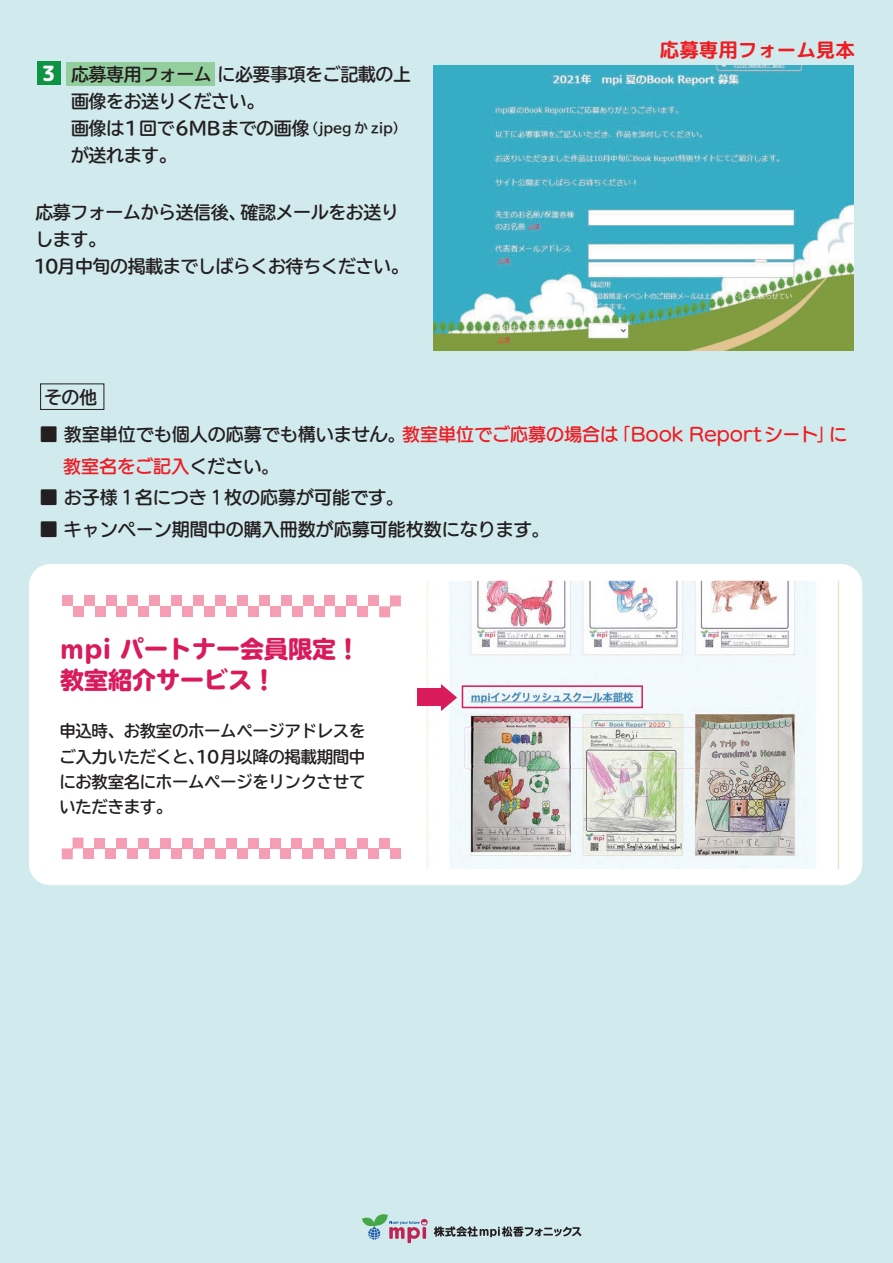
<style>
.page{position:relative;width:893px;height:1263px;background:#d1eaed}
.page>*{position:absolute;margin:0;border:0;box-sizing:border-box;transform-origin:0 0}
.t1{font:800 24px/31.5px "TBUDR Go Std";color:#d91a5b}
.t2{font:21px "rounded mplus 1 p heavy";color:#fff}
.t3{font:19.5px "rounded mplus 1 p bold";color:#ee1d23}
.t4{font:700 18px/27px "TBUDR Go Std";letter-spacing:-.025em;color:#231f20}
.t5{font:18px/31.5px "UD Marugo Large Pr 6 N DB";color:#ee1d23}
.t6{font:18px "UD Marugo Large Pr 6 N DB";color:#231f20}
.t7{font:700 16.5px/25.5px "TBUDR Go Std";letter-spacing:-.025em;color:#231f20;text-align:justify}
.s1{font-size:13.5px}
.s2{color:#231f20}
</style>
<div class="page">
<div style="left:29px;top:564px;width:833px;height:321px;background:#fff;border-radius:21px"></div>
<div style="left:66px;top:62px;width:149px;height:23px;background:#93ce9e"></div>
<div style="left:37px;top:61px;width:24px;height:24px;background:#0d9344"></div>
<img style="left:433px;top:65px;width:421px;height:286px">
<div style="left:62px;top:595px;width:11px;height:11px;background:#f59eb3"></div>
<div style="left:73px;top:606px;width:11px;height:11px;background:#f59eb3"></div>
<div style="left:84px;top:595px;width:11px;height:11px;background:#f59eb3"></div>
<div style="left:95px;top:606px;width:11px;height:11px;background:#f59eb3"></div>
<div style="left:106px;top:595px;width:11px;height:11px;background:#f59eb3"></div>
<div style="left:117px;top:606px;width:10px;height:11px;background:#f59eb3"></div>
<div style="left:127px;top:595px;width:11px;height:11px;background:#f59eb3"></div>
<div style="left:138px;top:606px;width:11px;height:11px;background:#f59eb3"></div>
<div style="left:149px;top:595px;width:11px;height:11px;background:#f59eb3"></div>
<div style="left:160px;top:606px;width:11px;height:11px;background:#f59eb3"></div>
<div style="left:171px;top:595px;width:11px;height:11px;background:#f59eb3"></div>
<div style="left:182px;top:606px;width:11px;height:11px;background:#f59eb3"></div>
<div style="left:193px;top:595px;width:11px;height:11px;background:#f59eb3"></div>
<div style="left:204px;top:606px;width:11px;height:11px;background:#f59eb3"></div>
<div style="left:215px;top:595px;width:11px;height:11px;background:#f59eb3"></div>
<div style="left:226px;top:606px;width:11px;height:11px;background:#f59eb3"></div>
<div style="left:237px;top:595px;width:11px;height:11px;background:#f59eb3"></div>
<div style="left:248px;top:606px;width:11px;height:11px;background:#f59eb3"></div>
<div style="left:259px;top:595px;width:11px;height:11px;background:#f59eb3"></div>
<div style="left:270px;top:606px;width:11px;height:11px;background:#f59eb3"></div>
<div style="left:281px;top:595px;width:11px;height:11px;background:#f59eb3"></div>
<div style="left:292px;top:606px;width:11px;height:11px;background:#f59eb3"></div>
<div style="left:303px;top:595px;width:10px;height:11px;background:#f59eb3"></div>
<div style="left:314px;top:606px;width:10px;height:11px;background:#f59eb3"></div>
<div style="left:324px;top:595px;width:11px;height:11px;background:#f59eb3"></div>
<div style="left:335px;top:606px;width:11px;height:11px;background:#f59eb3"></div>
<div style="left:346px;top:595px;width:11px;height:11px;background:#f59eb3"></div>
<div style="left:357px;top:606px;width:11px;height:11px;background:#f59eb3"></div>
<div style="left:368px;top:595px;width:11px;height:11px;background:#f59eb3"></div>
<svg style="left:379px;top:595px;width:22px;height:22px"></svg>
<div style="left:390px;top:848px;width:11px;height:11px;background:#f59eb3"></div>
<div style="left:379px;top:837px;width:11px;height:11px;background:#f59eb3"></div>
<div style="left:368px;top:848px;width:11px;height:11px;background:#f59eb3"></div>
<div style="left:357px;top:837px;width:11px;height:11px;background:#f59eb3"></div>
<div style="left:346px;top:848px;width:11px;height:11px;background:#f59eb3"></div>
<div style="left:335px;top:837px;width:11px;height:11px;background:#f59eb3"></div>
<div style="left:324px;top:848px;width:11px;height:11px;background:#f59eb3"></div>
<div style="left:313px;top:837px;width:11px;height:11px;background:#f59eb3"></div>
<div style="left:302px;top:848px;width:11px;height:11px;background:#f59eb3"></div>
<div style="left:291px;top:837px;width:11px;height:11px;background:#f59eb3"></div>
<div style="left:280px;top:848px;width:11px;height:11px;background:#f59eb3"></div>
<div style="left:270px;top:837px;width:10px;height:11px;background:#f59eb3"></div>
<div style="left:259px;top:848px;width:11px;height:11px;background:#f59eb3"></div>
<div style="left:248px;top:837px;width:11px;height:11px;background:#f59eb3"></div>
<div style="left:237px;top:848px;width:11px;height:11px;background:#f59eb3"></div>
<div style="left:226px;top:837px;width:11px;height:11px;background:#f59eb3"></div>
<div style="left:215px;top:848px;width:11px;height:11px;background:#f59eb3"></div>
<div style="left:204px;top:837px;width:11px;height:11px;background:#f59eb3"></div>
<div style="left:193px;top:848px;width:11px;height:11px;background:#f59eb3"></div>
<div style="left:182px;top:837px;width:11px;height:11px;background:#f59eb3"></div>
<div style="left:171px;top:848px;width:11px;height:11px;background:#f59eb3"></div>
<div style="left:160px;top:837px;width:11px;height:11px;background:#f59eb3"></div>
<div style="left:149px;top:848px;width:11px;height:11px;background:#f59eb3"></div>
<div style="left:138px;top:837px;width:11px;height:11px;background:#f59eb3"></div>
<div style="left:127px;top:848px;width:11px;height:11px;background:#f59eb3"></div>
<div style="left:116px;top:837px;width:11px;height:11px;background:#f59eb3"></div>
<div style="left:105px;top:848px;width:11px;height:11px;background:#f59eb3"></div>
<div style="left:94px;top:837px;width:11px;height:11px;background:#f59eb3"></div>
<div style="left:84px;top:848px;width:10px;height:11px;background:#f59eb3"></div>
<svg style="left:62px;top:837px;width:21px;height:22px"></svg>
<div style="left:40px;top:383px;width:64px;height:27px;border:1px solid #231f20"></div>
<svg style="left:434px;top:1226px;width:147px;height:11px"></svg>
<svg style="left:362px;top:1214px;width:66px;height:29px"></svg>
<img style="left:427px;top:581px;width:412px;height:288px">
<img style="left:465px;top:727px;width:282px;height:41px">
<div style="left:417px;top:688px;width:26px;height:17px;background:#d91a5b"></div>
<svg style="left:441px;top:684px;width:16px;height:27px"></svg>
<div style="left:462px;top:685px;width:181px;height:23px;border:2px solid #d91a5b"></div>
<p class="t2" style="left:42px;top:59px;width:15px">3</p>
<p class="t4" style="left:71px;top:61px;width:341px">応募専用フォーム に必要事項をご記載の上画像をお送りください。<br>画像は1回で6MBまでの画像<span class="s1">（jpeg か zip）</span>が送れます。</p>
<p class="t4" style="left:34px;top:199px;width:377px">応募フォームから送信後、確認メールをお送りします。<br>10月中旬の掲載までしばらくお待ちください。</p>
<p class="t4" style="left:44px;top:384px;width:55px">その他</p>
<p class="t3" style="left:660px;top:36px;width:196px">応募専用フォーム見本</p>
<p class="t5" style="left:63px;top:419px;width:785px;text-indent:-23px"><span class="s2">■ 教室単位でも個人の応募でも構いません。</span>教室単位でご応募の場合は「Book Reportシート」に教室名をご記入<span class="s2">ください。</span></p>
<p class="t6" style="left:40px;top:488px;width:366px">■ お子様1名につき 1枚の応募が可能です。</p>
<p class="t6" style="left:40px;top:519px;width:511px">■ キャンペーン期間中の購入冊数が応募可能枚数になります。</p>
<h1 class="t1" style="left:60px;top:634px;width:302px">mpi パートナー会員限定！教室紹介サービス！</h1>
<p class="t7" style="left:59px;top:718px;width:308px">申込時、お教室のホームページアドレスをご入力いただくと、10月以降の掲載期間中にお教室名にホームページをリンクさせていただきます。</p>
</div>
